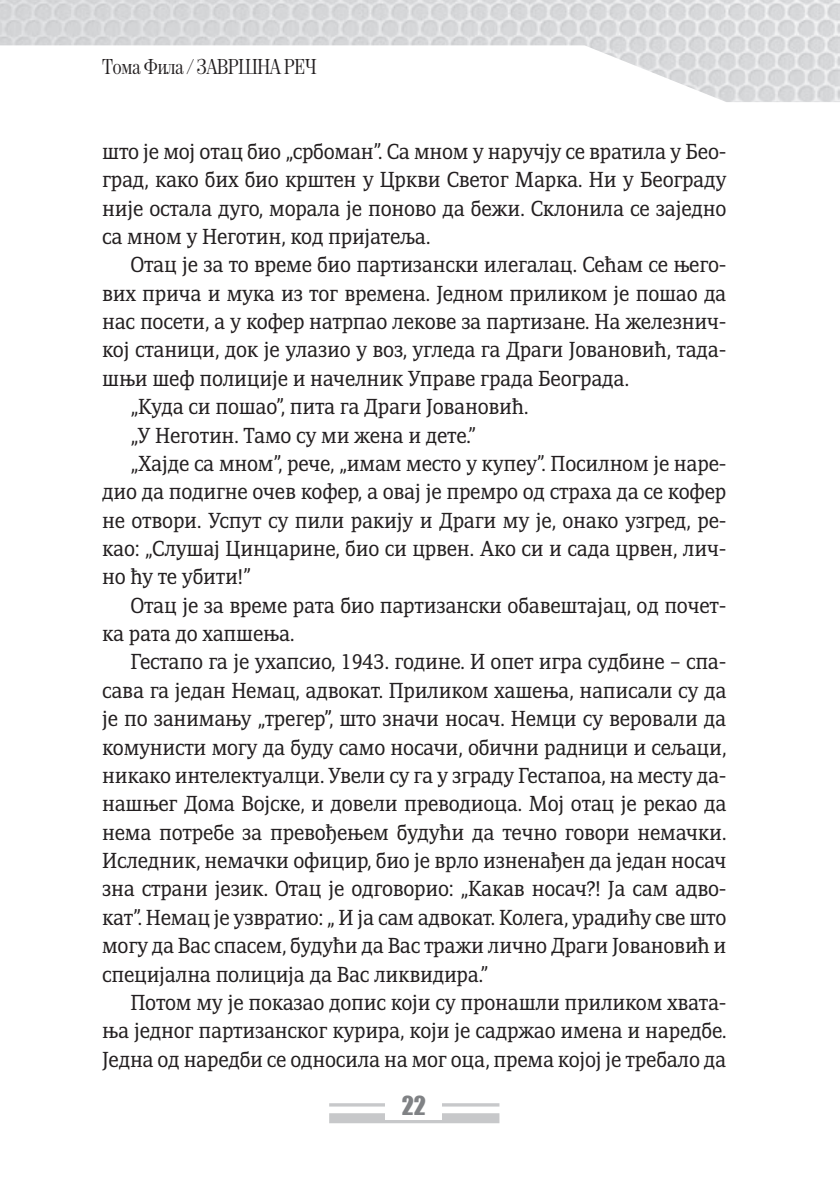
<style>
.page{position:relative;width:840px;height:1197px;background:#fff}
.page>*{position:absolute;margin:0;border:0;box-sizing:border-box;transform-origin:0 0}
.t1{font:24px "Impact";color:#808285}
.t2{font:21px/28.4px "Adamant BG";letter-spacing:-.015em;color:#231f20;text-align:justify;scale:.9 1}
.t3{font:20px "Neoplanta BG";letter-spacing:-.04em;color:#231f20;scale:.9 1}
</style>
<div class="page">
<hr style="left:329px;top:1103px;width:170px;height:3px;background:#c7c8ca">
<div style="left:329px;top:1113px;width:170px;height:10px;background:#c7c8ca"></div>
<div style="left:385px;top:1091px;width:57px;height:28px;background:#fff"></div>
<img style="left:0;top:0;width:839px;height:102px">
<p class="t3" style="left:102px;top:54px;width:240px">Тома Фила / ЗАВРШНА РЕЧ</p>
<p class="t2" style="left:102px;top:137px;width:694px">што је мој отац био „србоман”. Са мном у наручју се вратила у Бео&shy;град, како бих био крштен у Цркви Светог Марка. Ни у Београду није остала дуго, морала је поново да бежи. Склонила се заједно са мном у Неготин, код пријатеља.</p>
<p class="t2" style="left:130px;top:250px;width:663px">Отац је за то време био партизански илегалац. Сећам се њего-</p>
<p class="t2" style="left:102px;top:279px;width:694px">вих прича и мука из тог времена. Једном приликом је пошао да</p>
<p class="t2" style="left:102px;top:307px;width:694px">нас посети, а у кофер натрпао лекове за партизане. На железнич-</p>
<p class="t2" style="left:102px;top:336px;width:694px">кој станици, док је улазио у воз, угледа га Драги Јовановић, тада-</p>
<p class="t2" style="left:102px;top:364px;width:586px">шњи шеф полиције и начелник Управе града Београда.</p>
<p class="t2" style="left:130px;top:392px;width:443px">„Куда си пошао”, пита га Драги Јовановић.</p>
<p class="t2" style="left:130px;top:421px;width:385px">„У Неготин. Тамо су ми жена и дете.”</p>
<p class="t2" style="left:130px;top:449px;width:663px">„Хајде са мном”, рече, „имам место у купеу”. Посилном је наре-</p>
<p class="t2" style="left:102px;top:477px;width:694px">дио да подигне очев кофер, а овај је премро од страха да се кофер</p>
<p class="t2" style="left:102px;top:506px;width:694px">не отвори. Успут су пили ракију и Драги му је, онако узгред, ре-</p>
<p class="t2" style="left:102px;top:534px;width:694px">као: „Слушај Цинцарине, био си црвен. Ако си и сада црвен, лич-</p>
<p class="t2" style="left:102px;top:562px;width:167px">но ћу те убити!”</p>
<p class="t2" style="left:130px;top:591px;width:663px">Отац је за време рата био партизански обавештајац, од почет-</p>
<p class="t2" style="left:102px;top:619px;width:215px">ка рата до хапшења.</p>
<p class="t2" style="left:130px;top:647px;width:663px">Гестапо га је ухапсио, 1943. године. И опет игра судбине – спа-</p>
<p class="t2" style="left:102px;top:676px;width:694px">сава га један Немац, адвокат. Приликом хашења, написали су да</p>
<p class="t2" style="left:102px;top:704px;width:694px">је по занимању „трегер”, што значи носач. Немци су веровали да</p>
<p class="t2" style="left:102px;top:732px;width:694px">комунисти могу да буду само носачи, обични радници и сељаци,</p>
<p class="t2" style="left:102px;top:761px;width:695px">никако интелектуалци. Увели су га у зграду Гестапоа, на месту да-</p>
<p class="t2" style="left:102px;top:789px;width:694px">нашњег Дома Војске, и довели преводиоца. Мој отац је рекао да</p>
<p class="t2" style="left:102px;top:817px;width:694px">нема потребе за превођењем будући да течно говори немачки.</p>
<p class="t2" style="left:102px;top:846px;width:694px">Иследник, немачки официр, био је врло изненађен да један носач</p>
<p class="t2" style="left:102px;top:874px;width:694px">зна страни језик. Отац је одговорио: „Какав носач?! Ја сам адво-</p>
<p class="t2" style="left:102px;top:903px;width:694px">кат”. Немац је узвратио: „ И ја сам адвокат. Колега, урадићу све што</p>
<p class="t2" style="left:102px;top:931px;width:694px">могу да Вас спасем, будући да Вас тражи лично Драги Јовановић и</p>
<p class="t2" style="left:102px;top:959px;width:430px">специјална полиција да Вас ликвидира.”</p>
<p class="t2" style="left:130px;top:988px;width:663px">Потом му је показао допис који су пронашли приликом хвата-</p>
<p class="t2" style="left:102px;top:1016px;width:694px">ња једног партизанског курира, који је садржао имена и наредбе.</p>
<p class="t2" style="left:102px;top:1044px;width:694px">Једна од наредби се односила на мог оца, према којој је требало да</p>
<p class="t1" style="left:401px;top:1086px;width:26px">22</p>
</div>
